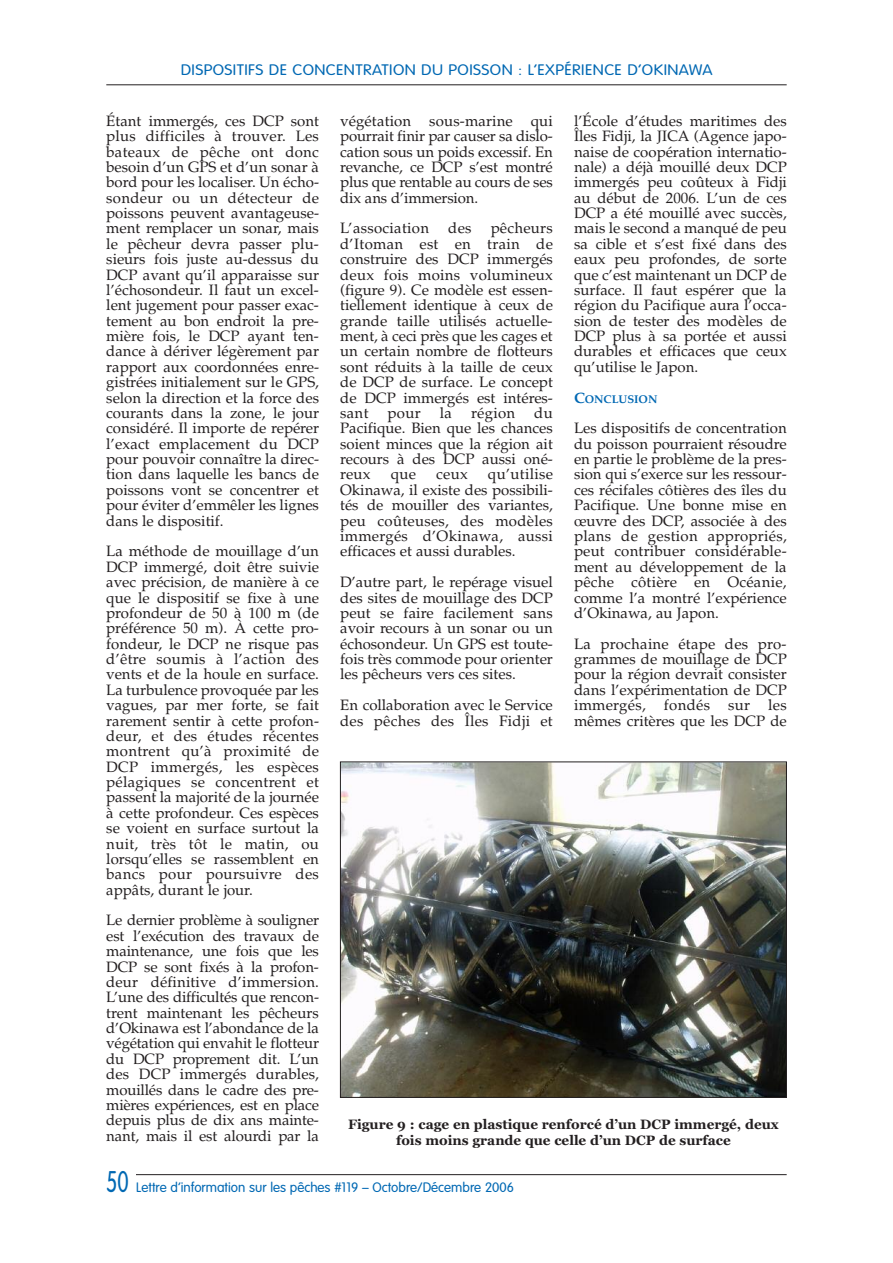
<style>
.page{position:relative;width:893px;height:1263px;background:#fff}
.page>*{position:absolute;margin:0;border:0;box-sizing:border-box;transform-origin:0 0}
.t1{font:15px/15.3px "Palatino";color:#231f20;text-align:justify}
.t2{font:300 15px "VAG Rounded";letter-spacing:.025em;color:#0168b3;scale:1.1 1}
.t3{font:15px "Palatino";letter-spacing:.02em;color:#231f20}
.t4{font:700 13.5px/16.2px "Georgia";color:#231f20;text-align:center}
.t5{font:300 13.5px "VAG Rounded";color:#0168b3}
.t6{font:700 11.25px "Palatino";color:#0168b3}
.s1{font-size:15px}
.s2{font-size:29.4px}
</style>
<div class="page">
<hr style="left:106px;top:1174px;width:681px;height:1px;background:#231f20">
<div style="left:106px;top:1162px;width:30px;height:44px;background:#fff"></div>
<hr style="left:106px;top:84px;width:681px;height:1px;background:#231f20">
<img style="left:342px;top:764px;width:443px;height:331px">
<div style="left:340px;top:762px;width:447px;height:335px;border:1px solid #231f20"></div>
<p class="t2" style="left:181px;top:64px;width:485px">DISPOSITIFS DE CONCENTRATION DU POISSON : L’EXPÉRIENCE D’OKINAWA</p>
<p class="t1" style="left:106px;top:113px;width:214px">Étant immergés, ces DCP sont plus difficiles à trouver. Les bateaux de pêche ont donc besoin d’un GPS et d’un sonar à bord pour les localiser. Un écho&shy;sondeur ou un détecteur de poissons peuvent avantageuse&shy;ment remplacer un sonar, mais le pêcheur devra passer plu&shy;sieurs fois juste au-dessus du DCP avant qu’il apparaisse sur l’échosondeur. Il faut un excel&shy;lent jugement pour passer exac&shy;tement au bon endroit la pre&shy;mière fois, le DCP ayant ten&shy;dance à dériver légèrement par rapport aux coordonnées enre&shy;gistrées initialement sur le GPS, selon la direction et la force des courants dans la zone, le jour considéré. Il importe de repérer l’exact emplacement du DCP pour pouvoir connaître la direc&shy;tion dans laquelle les bancs de poissons vont se concentrer et pour éviter d’emmêler les lignes dans le dispositif.</p>
<p class="t1" style="left:106px;top:543px;width:214px">La méthode de mouillage d’un DCP immergé, doit être suivie avec précision, de manière à ce que le dispositif se fixe à une profondeur de 50 à 100 m (de préférence 50 m). À cette pro&shy;fondeur, le DCP ne risque pas d’être soumis à l’action des vents et de la houle en surface.<br>La turbulence provoquée par les vagues, par mer forte, se fait rarement sentir à cette profon&shy;deur, et des études récentes montrent qu’à proximité de DCP immergés, les espèces pélagiques se concentrent et passent la majorité de la journée à cette profondeur. Ces espèces se voient en surface surtout la nuit, très tôt le matin, ou lorsqu’elles se rassemblent en bancs pour poursuivre des appâts, durant le jour.</p>
<p class="t1" style="left:106px;top:912px;width:214px">Le dernier problème à souligner est l’exécution des travaux de maintenance, une fois que les DCP se sont fixés à la profon&shy;deur définitive d’immersion.<br>L’une des difficultés que rencon&shy;trent maintenant les pêcheurs d’Okinawa est l’abondance de la végétation qui envahit le flotteur du DCP proprement dit. L’un des DCP immergés durables, mouillés dans le cadre des pre&shy;mières expériences, est en place depuis plus de dix ans mainte&shy;nant, mais il est alourdi par la</p>
<p class="t1" style="left:574px;top:113px;width:214px">l’École d’études maritimes des Îles Fidji, la JICA (Agence japo&shy;naise de coopération internatio&shy;nale) a déjà mouillé deux DCP immergés peu coûteux à Fidji au début de 2006. L’un de ces DCP a été mouillé avec succès, mais le second a manqué de peu sa cible et s’est fixé dans des eaux peu profondes, de sorte que c’est maintenant un DCP de surface. Il faut espérer que la région du Pacifique aura l’occa&shy;sion de tester des modèles de DCP plus à sa portée et aussi durables et efficaces que ceux qu’utilise le Japon.</p>
<p class="t6" style="left:574px;top:392px;width:85px"><span class="s1">C</span>ONCLUSION</p>
<p class="t1" style="left:574px;top:420px;width:214px">Les dispositifs de concentration du poisson pourraient résoudre en partie le problème de la pres&shy;sion qui s’exerce sur les ressour&shy;ces récifales côtières des îles du Pacifique. Une bonne mise en œuvre des DCP, associée à des plans de gestion appropriés, peut contribuer considérable&shy;ment au développement de la pêche côtière en Océanie, comme l’a montré l’expérience d’Okinawa, au Japon.</p>
<p class="t1" style="left:574px;top:636px;width:214px">La prochaine étape des pro&shy;grammes de mouillage de DCP pour la région devrait consister dans l’expérimentation de DCP immergés, fondés sur les mêmes critères que les DCP de</p>
<p class="t1" style="left:340px;top:113px;width:214px">végétation sous-marine qui pourrait finir par causer sa dislo&shy;cation sous un poids excessif. En revanche, ce DCP s’est montré plus que rentable au cours de ses dix ans d’immersion.</p>
<p class="t3" style="left:340px;top:219px;width:90px">L’association</p>
<p class="t1" style="left:448px;top:221px;width:25px">des</p>
<p class="t1" style="left:340px;top:221px;width:214px;text-indent:150px">pêcheurs d’Itoman est en train de construire des DCP immergés deux fois moins volumineux (figure 9). Ce modèle est essen&shy;tiellement identique à ceux de grande taille utilisés actuelle&shy;ment, à ceci près que les cages et un certain nombre de flotteurs sont réduits à la taille de ceux de DCP de surface. Le concept de DCP immergés est intéres&shy;sant</p>
<p class="t1" style="left:340px;top:405px;width:214px;text-indent:194px">du Pacifique. Bien que les chances soient minces que la région ait recours à des DCP aussi oné&shy;reux</p>
<p class="t1" style="left:388px;top:405px;width:35px">pour</p>
<p class="t1" style="left:440px;top:405px;width:14px">la</p>
<p class="t1" style="left:471px;top:405px;width:46px">région</p>
<p class="t1" style="left:340px;top:467px;width:214px;text-indent:148px">qu’utilise Okinawa, il existe des possibili&shy;tés de mouiller des variantes, peu coûteuses, des modèles immergés d’Okinawa, aussi efficaces et aussi durables.</p>
<p class="t1" style="left:340px;top:574px;width:214px">D’autre part, le repérage visuel des sites de mouillage des DCP peut se faire facilement sans avoir recours à un sonar ou un échosondeur. Un GPS est toute&shy;fois très commode pour orienter les pêcheurs vers ces sites.</p>
<p class="t1" style="left:340px;top:697px;width:214px">En collaboration avec le Service des pêches des Îles Fidji et</p>
<p class="t1" style="left:391px;top:467px;width:27px">que</p>
<p class="t1" style="left:436px;top:467px;width:33px">ceux</p>
<p class="t4" style="left:348px;top:1116px;width:432px">Figure 9 : cage en plastique renforcé d’un DCP immergé, deux fois moins grande que celle d’un DCP de surface</p>
<p class="t5" style="left:106px;top:1181px;width:409px"><span class="s2">50</span> Lettre d’information sur les pêches #119 – Octobre/Décembre 2006</p>
</div>
